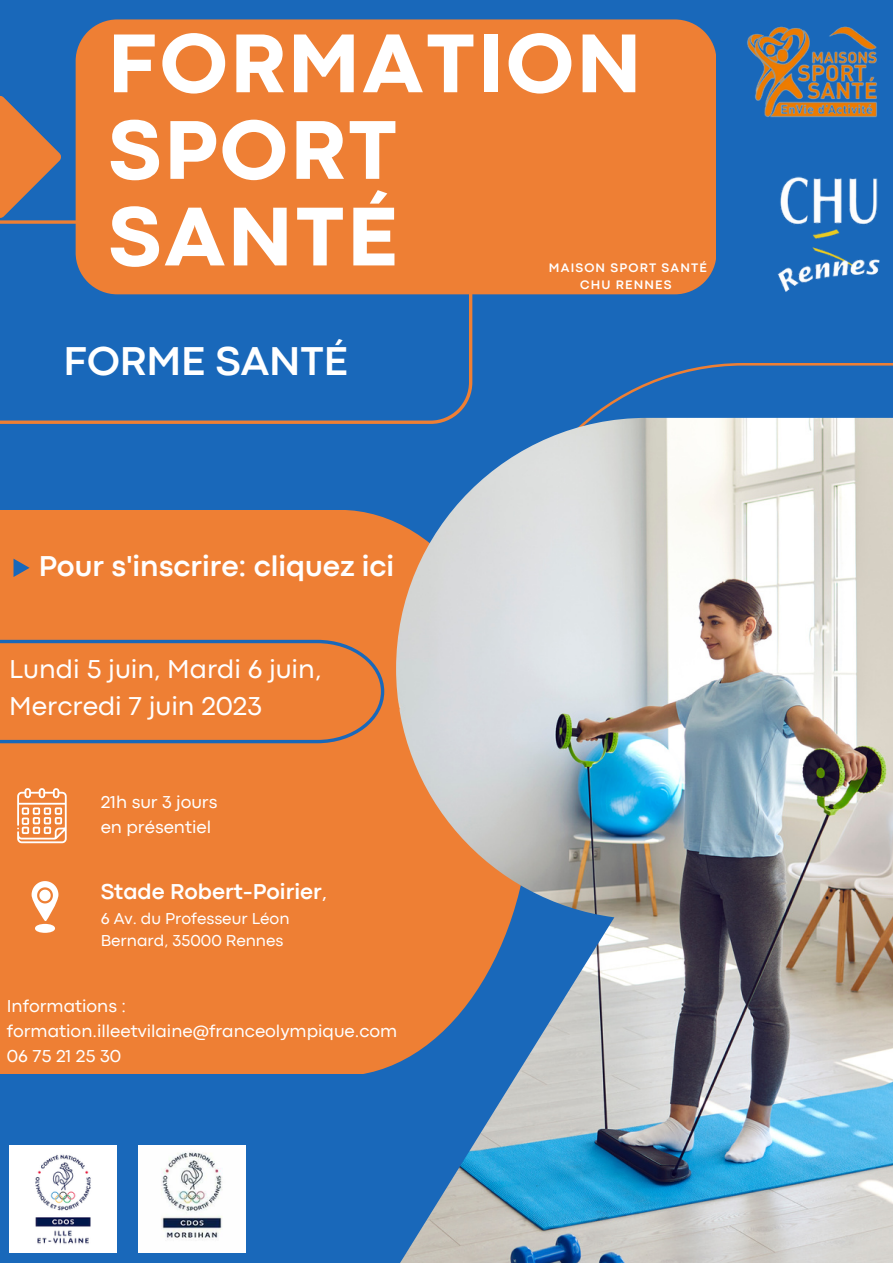
<style>
.page{position:relative;width:893px;height:1264px;background:#fff}
.page>*{position:absolute;margin:0;border:0;box-sizing:border-box;transform-origin:0 0}
.t1{font:800 86.85px/86.6px "Codec Pro";letter-spacing:.035em;color:#fff}
.t2{font:700 42px "Codec Pro";color:#fff}
.t3{font:700 30px "Codec Pro";color:#fff}
.t4{font:27px/37px "Codec Pro";color:#fff}
.t5{font:700 22.5px "Codec Pro";color:#fff}
.t6{font:18px/24.8px "Codec Pro";color:#fff}
.t7{font:16.5px/22.5px "Codec Pro";color:#fff}
.t8{font:700 12.9px/17.1px "Codec Pro";letter-spacing:.09em;color:#fff;text-align:center}
.s1{font-weight:400}
</style>
<div class="page">
<div style="left:0;top:0;width:892px;height:1262px;background:#1968ba"></div>
<svg style="left:0;top:220px;width:472px;height:204px"></svg>
<div style="left:0;top:510px;width:396px;height:563px;background:#ee7f34"></div>
<div style="left:76px;top:19px;width:626px;height:275px;background:#ee7f34"></div>
<svg style="left:0;top:95px;width:61px;height:123px"></svg>
<img style="left:396px;top:418px;width:496px;height:844px">
<svg style="left:0;top:640px;width:384px;height:103px;background:#df7d3c"></svg>
<img style="left:10px;top:1145px;width:107px;height:107px">
<img style="left:702px;top:215px;width:190px;height:153px">
<img style="left:680px;top:19px;width:198px;height:196px">
<svg style="left:17px;top:788px;width:50px;height:55px;background:#f4ae7f"></svg>
<div style="left:35px;top:923px;width:20px;height:9px;background:#fff;border-radius:50%"></div>
<svg style="left:32px;top:881px;width:26px;height:40px"></svg>
<img style="left:138px;top:1145px;width:107px;height:107px">
<svg style="left:14px;top:558px;width:16px;height:19px"></svg>
<h1 class="t1" style="left:108px;top:27px;width:534px">FORMATION<br>SPORT<br>SANTÉ</h1>
<p class="t8" style="left:549px;top:260px;width:159px">MAISON SPORT SANTÉ<br>CHU RENNES</p>
<h2 class="t2" style="left:63px;top:346px;width:286px">FORME SANTÉ</h2>
<h3 class="t3" style="left:39px;top:556px;width:357px">Pour s'inscrire: cliquez ici</h3>
<h3 class="t4" style="left:9px;top:652px;width:313px">Lundi 5 juin, Mardi 6 juin,<br>Mercredi 7 juin 2023</h3>
<p class="t6" style="left:101px;top:791px;width:118px">21h sur 3 jours en présentiel</p>
<p class="t5" style="left:101px;top:883px;width:228px">Stade Robert-Poirier<span class="s1">,</span></p>
<p class="t7" style="left:101px;top:908px;width:190px">6 Av. du Professeur Léon<br>Bernard, 35000 Rennes</p>
<p class="t6" style="left:7px;top:995px;width:392px">Informations : formation.illeetvilaine@franceolympique.com<br>06 75 21 25 30</p>
</div>
